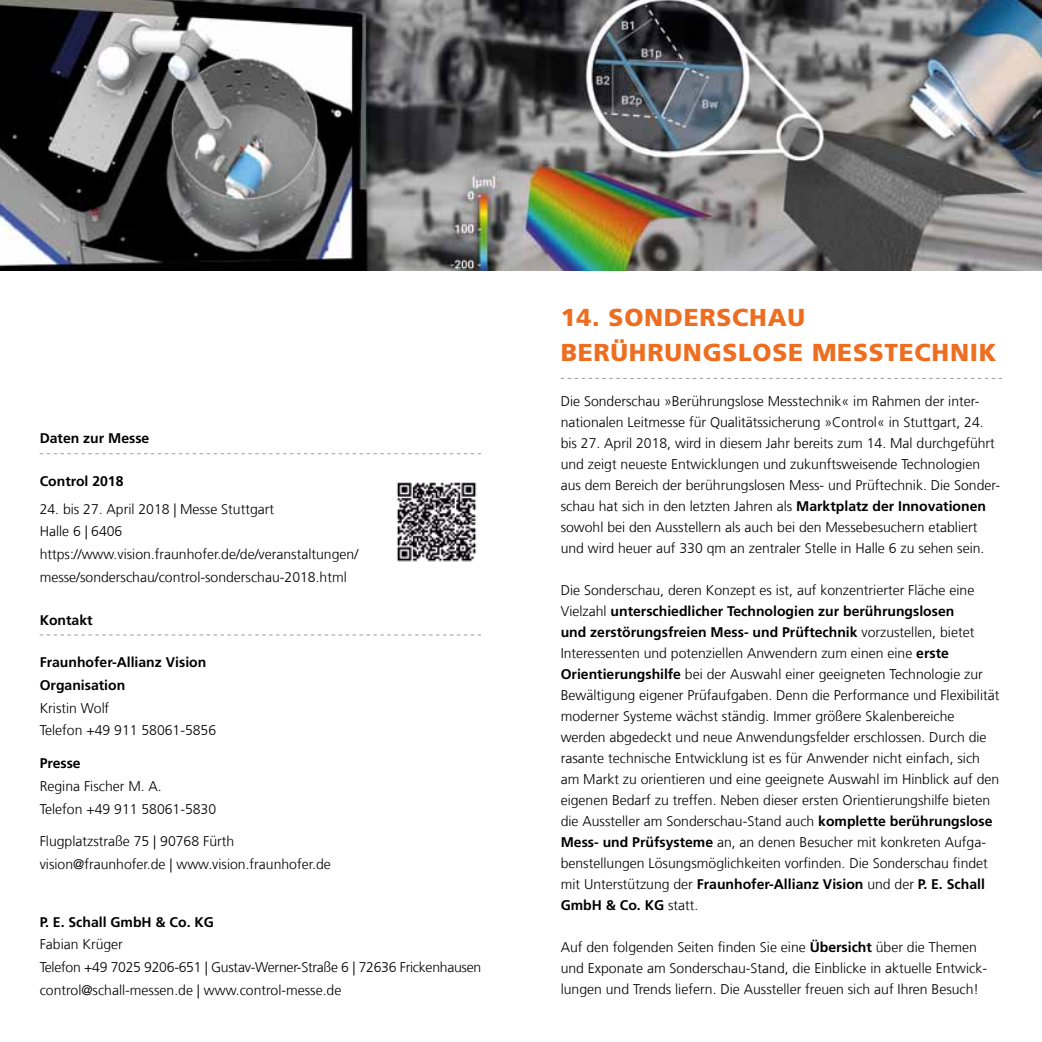
<style>
.page{position:relative;width:1042px;height:1042px;background:#fff}
.page>*{position:absolute;margin:0;border:0;box-sizing:border-box;transform-origin:0 0}
.t1{font:900 24.5px/35px "Frutiger LT Com";letter-spacing:.03em;color:#ed6e21}
.t2{font:300 14px/21px "Frutiger LT Com";color:#000}
.t3{font:300 14px/22.8px "Frutiger LT Com";letter-spacing:-.02em;color:#000}
.t4{font:700 14px/22.8px "Frutiger LT Com";color:#000}
.s1{font-weight:700}
</style>
<div class="page">
<svg style="left:40px;top:453px;width:441px;height:1px"></svg>
<svg style="left:40px;top:634px;width:441px;height:1px"></svg>
<img style="left:396px;top:482px;width:81px;height:80px">
<svg style="left:561px;top:378px;width:441px;height:1px"></svg>
<img style="left:0;top:0;width:1042px;height:270px">
<p class="t4" style="left:40px;top:427px;width:111px">Daten zur Messe</p>
<p class="t4" style="left:40px;top:470px;width:85px">Control 2018</p>
<p class="t2" style="left:40px;top:497px;width:320px;line-height:22.8px">24. bis 27. April 2018 | Messe Stuttgart<br>Halle 6 | 6406 https://www.vision.fraunhofer.de/de/veranstaltungen/ messe/sonderschau/control-sonderschau-2018.html</p>
<p class="t4" style="left:40px;top:608px;width:54px">Kontakt</p>
<p class="t4" style="left:40px;top:651px;width:168px">Fraunhofer-Allianz Vision<br>Organisation</p>
<p class="t2" style="left:40px;top:696px;width:178px;line-height:22.8px">Kristin Wolf<br>Telefon +49 911 58061-5856</p>
<p class="t4" style="left:40px;top:752px;width:42px">Presse</p>
<p class="t2" style="left:40px;top:775px;width:178px;line-height:22.8px">Regina Fischer M. A.<br>Telefon +49 911 58061-5830</p>
<p class="t2" style="left:40px;top:830px;width:293px;line-height:22.8px">Flugplatzstraße 75 | 90768 Fürth vision@fraunhofer.de | www.vision.fraunhofer.de</p>
<p class="t4" style="left:40px;top:910px;width:174px">P. E. Schall GmbH &amp; Co. KG</p>
<p class="t3" style="left:40px;top:933px;width:443px">Fabian Krüger<br>Telefon +49 7025 9206-651 | Gustav-Werner-Straße 6 | 72636 Frickenhausen control@schall-messen.de | www.control-messe.de</p>
<h1 class="t1" style="left:561px;top:299px;width:437px">14. SONDERSCHAU<br>BERÜHRUNGSLOSE MESSTECHNIK</h1>
<p class="t2" style="left:561px;top:391px;width:441px">Die Sonderschau »Berührungslose Messtechnik« im Rahmen der inter&shy;nationalen Leitmesse für Qualitätssicherung »Control« in Stuttgart, 24. bis 27. April 2018, wird in diesem Jahr bereits zum 14. Mal durchgeführt und zeigt neueste Entwicklungen und zukunftsweisende Technologien aus dem Bereich der berührungslosen Mess- und Prüftechnik. Die Sonder&shy;schau hat sich in den letzten Jahren als <span class="s1">Marktplatz der Innovationen </span>sowohl bei den Ausstellern als auch bei den Messebesuchern etabliert und wird heuer auf 330 qm an zentraler Stelle in Halle 6 zu sehen sein.</p>
<p class="t2" style="left:561px;top:580px;width:440px">Die Sonderschau, deren Konzept es ist, auf konzentrierter Fläche eine Vielzahl <span class="s1">unterschiedlicher Technologien zur berührungslosen<br>und zerstörungsfreien Mess- und Prüftechnik</span> vorzustellen, bietet Interessenten und potenziellen Anwendern zum einen eine <span class="s1">erste Orientierungshilfe</span> bei der Auswahl einer geeigneten Technologie zur Bewältigung eigener Prüfaufgaben. Denn die Performance und Flexibilität moderner Systeme wächst ständig. Immer größere Skalenbereiche werden abgedeckt und neue Anwendungsfelder erschlossen. Durch die rasante technische Entwicklung ist es für Anwender nicht einfach, sich am Markt zu orientieren und eine geeignete Auswahl im Hinblick auf den eigenen Bedarf zu treffen. Neben dieser ersten Orientierungshilfe bieten die Aussteller am Sonderschau-Stand auch <span class="s1">komplette berührungslose Mess- und Prüfsysteme</span> an, an denen Besucher mit konkreten Aufga&shy;benstellungen Lösungsmöglichkeiten vorfinden. Die Sonderschau findet mit Unterstützung der <span class="s1">Fraunhofer-Allianz Vision</span> und der <span class="s1">P. E. Schall GmbH &amp; Co. KG</span> statt.</p>
<p class="t2" style="left:561px;top:937px;width:428px">Auf den folgenden Seiten finden Sie eine <span class="s1">Übersicht</span> über die Themen und Exponate am Sonderschau-Stand, die Einblicke in aktuelle Entwick&shy;lungen und Trends liefern. Die Aussteller freuen sich auf Ihren Besuch!</p>
</div>
